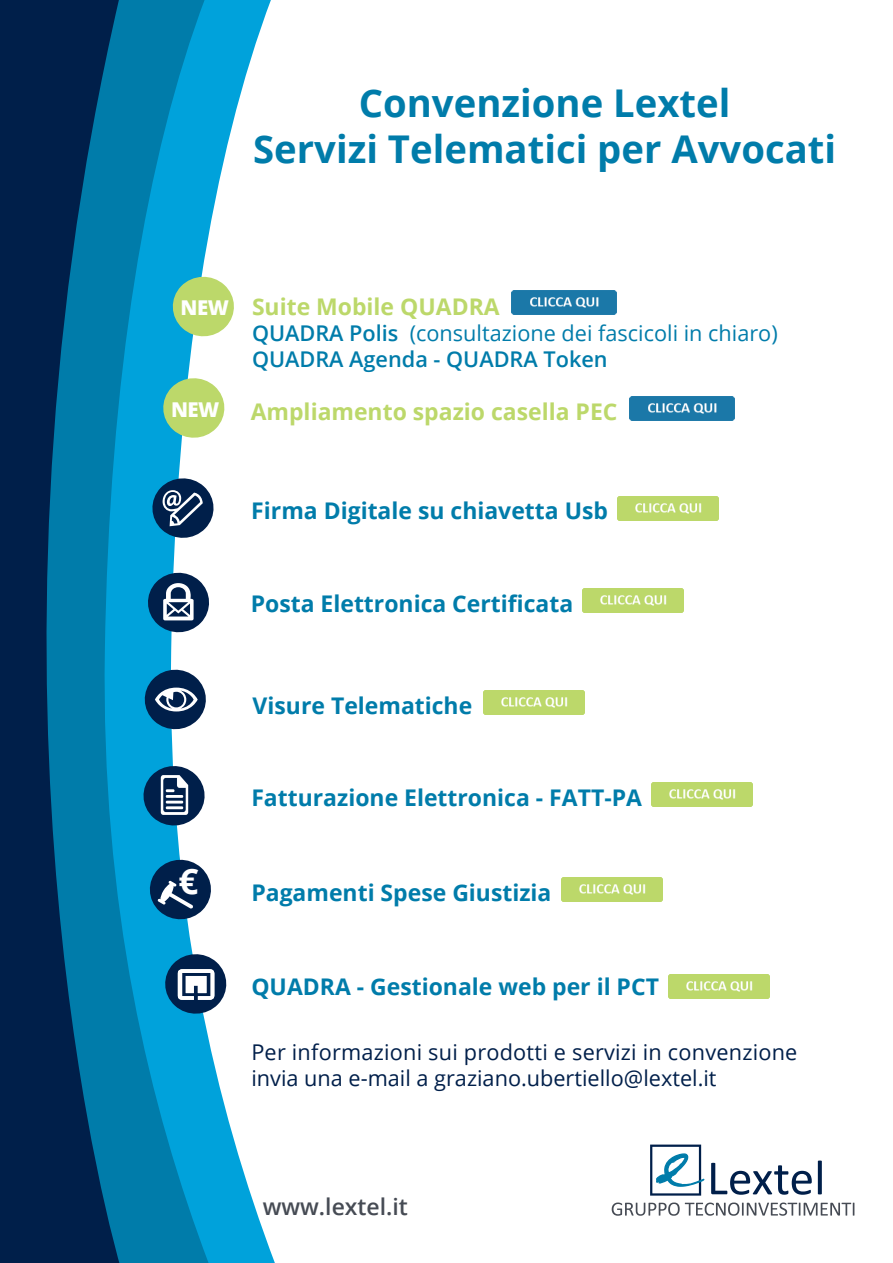
<style>
.page{position:relative;width:893px;height:1263px;background:#fff}
.page>*{position:absolute;margin:0;border:0;box-sizing:border-box;transform-origin:0 0}
.t1{font:700 38.25px/45.9px "Open Sans";color:#007caa;text-align:center}
.t2{font:700 35.1px "Open Sans";color:#fff}
.t3{font:700 22.95px "Open Sans";color:#007caa}
.t4{font:700 22.95px "Open Sans";color:#bcd86a}
.t5{font:600 22.95px "Open Sans";color:#464b54}
.t6{font:21.75px/26px "Open Sans";letter-spacing:.01em;color:#001f4a}
.t7{font:600 21.75px/26px "Open Sans";color:#007caa}
.t8{font:800 20.4px "Open Sans";letter-spacing:-.025em;color:#fff}
.s1{font-weight:400}
</style>
<div class="page">
<svg style="left:209px;top:0;width:66px;height:1263px"></svg>
<svg style="left:119px;top:0;width:90px;height:1263px;background:#159dcd"></svg>
<svg style="left:0;top:0;width:119px;height:1263px;background:#004672"></svg>
<svg style="left:612px;top:1202px;width:242px;height:14px"></svg>
<svg style="left:711px;top:1163px;width:101px;height:32px"></svg>
<svg style="left:818px;top:1160px;width:4px;height:34px"></svg>
<svg style="left:650px;top:1144px;width:55px;height:51px"></svg>
<svg style="left:170px;top:274px;width:67px;height:65px"></svg>
<svg style="left:160px;top:375px;width:68px;height:66px"></svg>
<svg style="left:140px;top:763px;width:68px;height:66px"></svg>
<svg style="left:145px;top:570px;width:67px;height:65px"></svg>
<svg style="left:149px;top:475px;width:68px;height:66px"></svg>
<svg style="left:141px;top:666px;width:68px;height:66px"></svg>
<img style="left:158px;top:776px;width:33px;height:38px">
<svg style="left:162px;top:951px;width:68px;height:66px"></svg>
<svg style="left:147px;top:857px;width:67px;height:65px"></svg>
<img style="left:630px;top:396px;width:104px;height:25px">
<img style="left:618px;top:496px;width:100px;height:24px">
<img style="left:483px;top:690px;width:101px;height:24px">
<img style="left:583px;top:588px;width:101px;height:24px">
<img style="left:652px;top:783px;width:101px;height:24px">
<img style="left:562px;top:878px;width:101px;height:24px">
<img style="left:669px;top:974px;width:101px;height:24px">
<img style="left:512px;top:290px;width:104px;height:25px">
<h1 class="t1" style="left:253px;top:79px;width:584px">Convenzione Lextel<br>Servizi Telematici per Avvocati</h1>
<p class="t8" style="left:181px;top:292px;width:50px">NEW</p>
<p class="t4" style="left:252px;top:290px;width:249px">Suite Mobile QUADRA</p>
<p class="t7" style="left:252px;top:319px;width:527px">QUADRA Polis <span class="s1">(consultazione dei fascicoli in chiaro)<br></span>QUADRA Agenda - QUADRA Token</p>
<p class="t8" style="left:171px;top:394px;width:50px">NEW</p>
<p class="t4" style="left:251px;top:396px;width:368px">Ampliamento spazio casella PEC</p>
<p class="t3" style="left:251px;top:494px;width:358px">Firma Digitale su chiavetta Usb</p>
<p class="t3" style="left:251px;top:587px;width:324px">Posta Elettronica Certificata</p>
<p class="t3" style="left:253px;top:689px;width:221px">Visure Telematiche</p>
<h2 class="t2" style="left:179px;top:857px;width:22px">€</h2>
<p class="t3" style="left:251px;top:781px;width:392px">Fatturazione Elettronica - FATT-PA</p>
<p class="t3" style="left:251px;top:877px;width:302px">Pagamenti Spese Giustizia</p>
<p class="t3" style="left:251px;top:970px;width:409px">QUADRA - Gestionale web per il PCT</p>
<p class="t6" style="left:251px;top:1039px;width:548px">Per informazioni sui prodotti e servizi in convenzione invia una e-mail a graziano.ubertiello@lextel.it</p>
<p class="t5" style="left:263px;top:1191px;width:147px">www.lextel.it</p>
</div>
